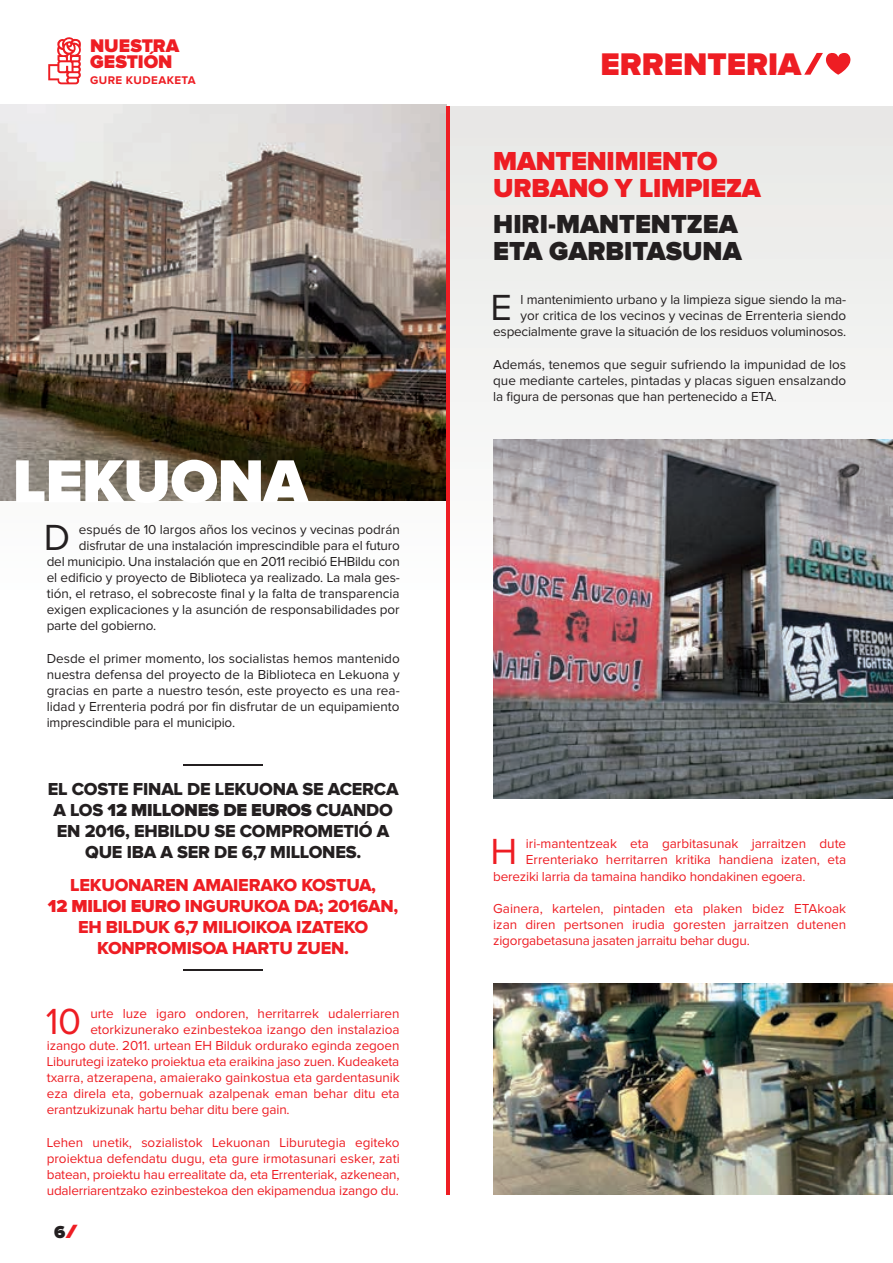
<style>
.page{position:relative;width:893px;height:1263px;background:#fff}
.page>*{position:absolute;margin:0;border:0;box-sizing:border-box;transform-origin:0 0}
.t1{font:900 63px "Proxima Nova";letter-spacing:-.01em;color:#fff}
.t2{font:37.65px "Proxima Nova";color:#ee1d23}
.t3{font:37.65px "Proxima Nova";color:#231f20}
.t4{font:900 32.4px "Proxima Nova";color:#ee1d23}
.t5{font:900 27px/27px "Proxima Nova";color:#231f20}
.t6{font:900 27px/27px "Proxima Nova";letter-spacing:-.01em;color:#ee1d23}
.t7{font:900 19.05px/16.5px "Proxima Nova";color:#ee1d23}
.t8{font:18px/21px "Proxima Nova Extrabld";letter-spacing:-.015em;color:#ee1d23;text-align:center}
.t9{font:18px/21px "Proxima Nova Extrabld";letter-spacing:-.015em;color:#231f20;text-align:center}
.t10{font:900 18px "Proxima Nova";letter-spacing:-.015em;color:#231f20}
.t11{font:13.5px/16px "Proxima Nova";letter-spacing:-.01em;color:#231f20;text-align:justify}
.t12{font:13.5px/16px "Proxima Nova";color:#ee1d23;text-align:justify}
.t13{font:700 11.55px "Proxima Nova";letter-spacing:.04em;color:#ee1d23}
.s1{font-family:"Proxima Nova Extrabld";font-weight:400}
.s2{font-family:"Proxima Nova";font-weight:900}
.s3{font-family:"Dispatch Ext";color:#ee1d23}
</style>
<div class="page">
<div style="left:0;top:106px;width:893px;height:863px;background:linear-gradient(to bottom,#eaebe9,#fff)"></div>
<img style="left:0;top:105px;width:446px;height:395px">
<img style="left:493px;top:984px;width:400px;height:211px">
<img style="left:493px;top:439px;width:400px;height:360px">
<hr style="left:446px;top:106px;width:3px;height:1089px;background:#ee1d23">
<hr style="left:184px;top:765px;width:79px;height:1px;background:#231f20">
<hr style="left:184px;top:969px;width:79px;height:1px;background:#231f20">
<svg style="left:48px;top:37px;width:33px;height:47px"></svg>
<svg style="left:804px;top:53px;width:47px;height:22px"></svg>
<h3 class="t7" style="left:90px;top:38px;width:91px">NUESTRA<br>GESTIÓN</h3>
<p class="t13" style="left:90px;top:75px;width:107px">GURE KUDEAKETA</p>
<h1 class="t1" style="left:13px;top:453px;width:297px">LEKUONA</h1>
<h2 class="t3" style="left:44px;top:520px;width:28px">D</h2>
<p class="t11" style="left:79px;top:522px;width:322px">espués de 10 largos años los vecinos y vecinas podrán</p>
<p class="t11" style="left:79px;top:538px;width:322px">disfrutar de una instalación imprescindible para el futuro</p>
<p class="t11" style="left:47px;top:554px;width:354px">del municipio. Una instalación que en 2011 recibió EHBildu con</p>
<p class="t11" style="left:47px;top:570px;width:355px">el edificio y proyecto de Biblioteca ya realizado. La mala ges-</p>
<p class="t11" style="left:47px;top:586px;width:354px">tión, el retraso, el sobrecoste final y la falta de transparencia</p>
<p class="t11" style="left:47px;top:602px;width:354px">exigen explicaciones y la asunción de responsabilidades por</p>
<p class="t11" style="left:47px;top:618px;width:111px">parte del gobierno.</p>
<p class="t11" style="left:47px;top:651px;width:354px">Desde el primer momento, los socialistas hemos mantenido nuestra defensa del proyecto de la Biblioteca en Lekuona y gracias en parte a nuestro tesón, este proyecto es una rea&shy;lidad y Errenteria podrá por fin disfrutar de un equipamiento imprescindible para el municipio.</p>
<h3 class="t9" style="left:48px;top:779px;width:352px">EL COSTE FINAL DE LEKUONA SE ACERCA</h3>
<h3 class="t10" style="left:53px;top:802px;width:341px"><span class="s1">A LOS</span> 12 MILLONES DE EUROS <span class="s1">CUANDO</span></h3>
<h3 class="t9" style="left:57px;top:821px;width:334px">EN 2016, EHBILDU SE COMPROMETIÓ A<br>QUE IBA A SER DE 6,7 MILLONES.</h3>
<h3 class="t8" style="left:48px;top:875px;width:352px">LEKUONAREN AMAIERAKO KOSTUA,<br><span class="s2">12 MILIOI EURO</span> INGURUKOA DA; 2016AN,<br>EH BILDUK 6,7 MILIOIKOA IZATEKO<br>KONPROMISOA HARTU ZUEN.</h3>
<h2 class="t2" style="left:46px;top:1004px;width:37px">10</h2>
<p class="t12" style="left:90px;top:1005px;width:311px">urte luze igaro ondoren, herritarrek udalerriaren</p>
<p class="t12" style="left:90px;top:1022px;width:311px">etorkizunerako ezinbestekoa izango den instalazioa</p>
<p class="t12" style="left:47px;top:1038px;width:354px">izango dute. 2011. urtean EH Bilduk ordurako eginda zegoen</p>
<p class="t12" style="left:47px;top:1054px;width:354px">Liburutegi izateko proiektua eta eraikina jaso zuen. Kudeaketa</p>
<p class="t12" style="left:47px;top:1070px;width:355px">txarra, atzerapena, amaierako gainkostua eta gardentasunik</p>
<p class="t12" style="left:47px;top:1086px;width:354px">eza direla eta, gobernuak azalpenak eman behar ditu eta</p>
<p class="t12" style="left:47px;top:1102px;width:244px">erantzukizunak hartu behar ditu bere gain.</p>
<p class="t12" style="left:47px;top:1134px;width:354px">Lehen unetik, sozialistok Lekuonan Liburutegia egiteko proiektua defendatu dugu, eta gure irmotasunari esker, zati batean, proiektu hau errealitate da, eta Errenteriak, azkenean, udalerriarentzako ezinbestekoa den ekipamendua izango du.</p>
<h3 class="t10" style="left:54px;top:1223px;width:26px">6<span class="s3">/</span></h3>
<h3 class="t4" style="left:600px;top:49px;width:202px">ERRENTERIA</h3>
<h3 class="t6" style="left:493px;top:149px;width:269px">MANTENIMIENTO<br>URBANO Y LIMPIEZA</h3>
<h3 class="t5" style="left:493px;top:212px;width:250px">HIRI-MANTENTZEA<br>ETA GARBITASUNA</h3>
<h2 class="t3" style="left:490px;top:290px;width:23px">E</h2>
<p class="t11" style="left:493px;top:292px;width:355px;text-align:right">l mantenimiento urbano y la limpieza sigue siendo la ma-<br>yor critica de los vecinos y vecinas de Errenteria siendo especialmente grave la situación de los residuos voluminosos.</p>
<p class="t11" style="left:493px;top:357px;width:354px">Además, tenemos que seguir sufriendo la impunidad de los que mediante carteles, pintadas y placas siguen ensalzando la figura de personas que han pertenecido a ETA.</p>
<h2 class="t2" style="left:490px;top:835px;width:28px">H</h2>
<p class="t12" style="left:526px;top:836px;width:322px">iri-mantentzeak eta garbitasunak jarraitzen dute</p>
<p class="t12" style="left:526px;top:852px;width:322px">Errenteriako herritarren kritika handiena izaten, eta</p>
<p class="t12" style="left:493px;top:869px;width:314px">bereziki larria da tamaina handiko hondakinen egoera.</p>
<p class="t12" style="left:493px;top:901px;width:354px">Gainera, kartelen, pintaden eta plaken bidez ETAkoak izan diren pertsonen irudia goresten jarraitzen dutenen zigorgabetasuna jasaten jarraitu behar dugu.</p>
</div>
